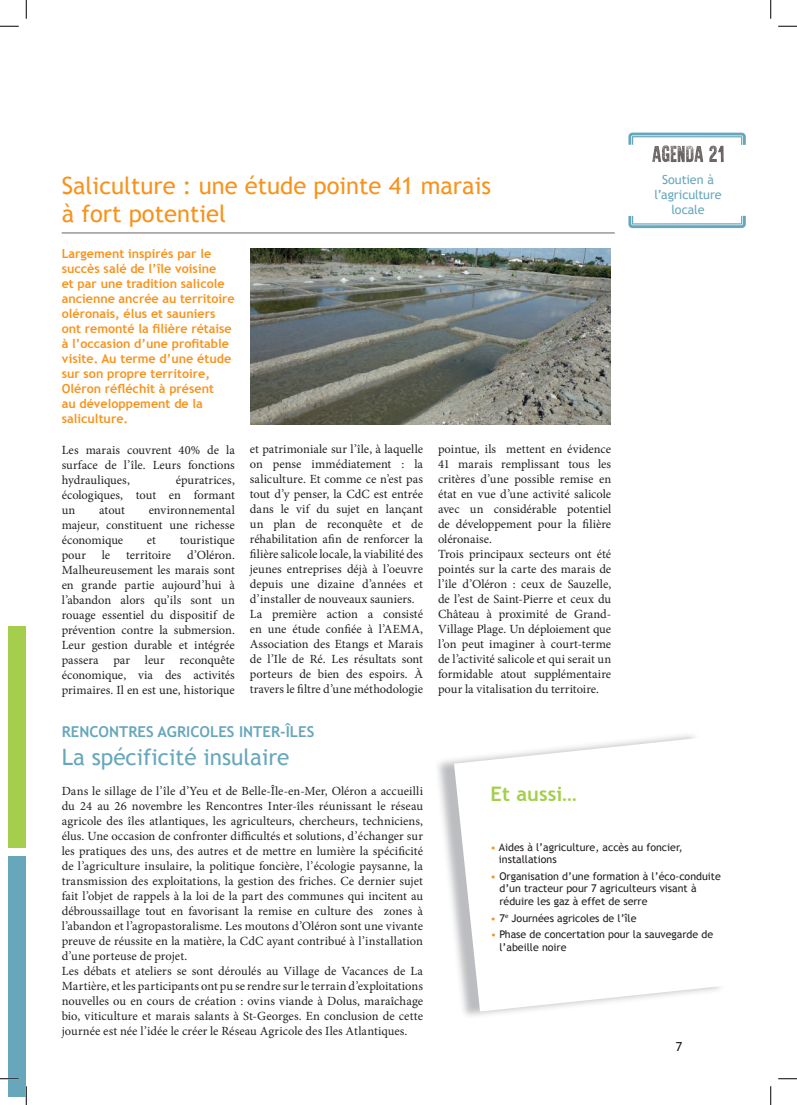
<style>
.page{position:relative;width:797px;height:1105px;background:#fff}
.page>*{position:absolute;margin:0;border:0;box-sizing:border-box;transform-origin:0 0}
.t1{font:23.75px/28.4px "Trebuchet MS";color:#f7931d}
.t2{font:22.5px "Trebuchet MS";color:#66a7bb}
.t3{font:700 20px "Trebuchet MS";color:#a4ce4c}
.t4{font:700 15px "Trebuchet MS";color:#66a7bb}
.t5{font:12.5px/15px "Minion Pro";color:#231f20;text-align:justify}
.t6{font:700 12.5px/15px "Trebuchet MS";color:#f7931d}
.t7{font:12.5px/15px "Trebuchet MS";letter-spacing:-.01em;color:#66a7bb;text-align:center}
.t8{font:12.5px "Trebuchet MS";color:#231f20}
.t9{font:10.62px/12.8px "Trebuchet MS";color:#231f20}
.s1{color:#f7931d}
</style>
<div class="page">
<div style="left:9px;top:626px;width:17px;height:222px;background:#a4ce4c"></div>
<div style="left:9px;top:856px;width:17px;height:240px;background:#66a7bb"></div>
<hr style="left:62px;top:233px;width:552px;height:1px;background:#696362">
<img style="left:438px;top:735px;width:256px;height:281px">
<svg style="left:454px;top:737px;width:267px;height:274px"></svg>
<img style="left:250px;top:249px;width:360px;height:176px">
<svg style="left:628px;top:133px;width:117px;height:29px"></svg>
<svg style="left:628px;top:216px;width:117px;height:12px"></svg>
<svg style="left:0;top:25px;width:19px;height:2px"></svg>
<svg style="left:778px;top:25px;width:19px;height:2px"></svg>
<svg style="left:0;top:1078px;width:19px;height:1px"></svg>
<svg style="left:778px;top:1078px;width:19px;height:1px"></svg>
<svg style="left:25px;top:0;width:2px;height:19px"></svg>
<svg style="left:25px;top:1086px;width:2px;height:19px"></svg>
<svg style="left:770px;top:0;width:1px;height:19px"></svg>
<svg style="left:770px;top:1086px;width:1px;height:19px"></svg>
<h1 class="t1" style="left:62px;top:172px;width:431px">Saliculture : une étude pointe 41 marais à fort potentiel</h1>
<p class="t7" style="left:654px;top:172px;width:68px">Soutien à l’agriculture locale</p>
<p class="t6" style="left:62px;top:246px;width:175px">Largement inspirés par le succès salé de l’île voisine<br>et par une tradition salicole ancienne ancrée au territoire oléronais, élus et sauniers ont remonté la filière rétaise à l’occasion d’une profitable visite. Au terme d’une étude sur son propre territoire,<br>Oléron réfléchit à présent<br>au développement de la saliculture.</p>
<p class="t5" style="left:62px;top:442px;width:175px">Les marais couvrent 40% de la surface de l’île. Leurs fonctions hydrauliques,</p>
<p class="t5" style="left:250px;top:441px;width:175px;text-align:left">et patrimoniale sur l’île, à laquelle on pense immédiatement : la saliculture. Et comme ce n’est pas tout d’y penser, la CdC est entrée dans le vif du sujet en lançant un plan de reconquête et de réhabilitation afin de renforcer la filière salicole locale, la viabilité des jeunes entreprises déjà à l’oeuvre depuis une dizaine d’années et d’installer de nouveaux sauniers.<br>La première action a consisté en une étude confiée à l’AEMA, Association des Etangs et Marais de l’Ile de Ré. Les résultats sont porteurs de bien des espoirs. À travers le filtre d’une méthodologie</p>
<p class="t5" style="left:438px;top:441px;width:175px;text-align:left">pointue, ils mettent en évidence<br>41 marais remplissant tous les critères d’une possible remise en état en vue d’une activité salicole avec un considérable potentiel de développement pour la filière oléronaise.<br>Trois principaux secteurs ont été pointés sur la carte des marais de l’île d’Oléron : ceux de Sauzelle, de l’est de Saint-Pierre et ceux du<br>Château à proximité de Grand-<br>Village Plage. Un déploiement que l’on peut imaginer à court-terme de l’activité salicole et qui serait un formidable atout supplémentaire pour la vitalisation du territoire.</p>
<p class="t5" style="left:62px;top:472px;width:175px;text-indent:114px">épuratrices, écologiques, tout en formant un</p>
<p class="t5" style="left:62px;top:502px;width:175px;text-indent:87px">environnemental majeur, constituent une richesse économique</p>
<p class="t5" style="left:99px;top:502px;width:27px">atout</p>
<p class="t5" style="left:147px;top:532px;width:11px">et</p>
<p class="t5" style="left:180px;top:532px;width:57px">touristique</p>
<p class="t5" style="left:62px;top:547px;width:175px;text-indent:125px">d’Oléron.<br>Malheureusement les marais sont en grande partie aujourd’hui à l’abandon alors qu’ils sont un rouage essentiel du dispositif de prévention contre la submersion.<br>Leur gestion durable et intégrée passera par leur reconquête économique, via des activités primaires. Il en est une, historique</p>
<p class="t4" style="left:62px;top:723px;width:254px">RENCONTRES AGRICOLES INTER-ÎLES</p>
<h2 class="t2" style="left:62px;top:744px;width:229px">La spécificité insulaire</h2>
<p class="t5" style="left:62px;top:784px;width:363px;text-align:left">Dans le sillage de l’île d’Yeu et de Belle-Île-en-Mer, Oléron a accueilli du 24 au 26 novembre les Rencontres Inter-îles réunissant le réseau agricole des îles atlantiques, les agriculteurs, chercheurs, techniciens, élus. Une occasion de confronter difficultés et solutions, d’échanger sur les pratiques des uns, des autres et de mettre en lumière la spécificité de l’agriculture insulaire, la politique foncière, l’écologie paysanne, la transmission des exploitations, la gestion des friches. Ce dernier sujet fait l’objet de rappels à la loi de la part des communes qui incitent au débroussaillage tout en favorisant la remise en culture des zones à l’abandon et l’agropastoralisme. Les moutons d’Oléron sont une vivante preuve de réussite en la matière, la CdC ayant contribué à l’installation d’une porteuse de projet.<br>Les débats et ateliers se sont déroulés au Village de Vacances de La Martière, et les participants ont pu se rendre sur le terrain d’exploitations nouvelles ou en cours de création : ovins viande à Dolus, maraîchage bio, viticulture et marais salants à St-Georges. En conclusion de cette journée est née l’idée le créer le Réseau Agricole des Iles Atlantiques.</p>
<p class="t5" style="left:62px;top:547px;width:26px">pour</p>
<p class="t5" style="left:102px;top:547px;width:10px">le</p>
<p class="t5" style="left:126px;top:547px;width:47px">territoire</p>
<h3 class="t3" style="left:490px;top:782px;width:88px">Et aussi…</h3>
<p class="t9" style="left:499px;top:841px;width:185px;text-indent:-8px"><span class="s1">•</span> Aides à l’agriculture, accès au foncier, installations</p>
<p class="t9" style="left:499px;top:870px;width:223px;text-indent:-9px"><span class="s1">•</span> Organisation d’une formation à l’éco-conduite d’un tracteur pour 7 agriculteurs visant à réduire les gaz à effet de serre</p>
<p class="t9" style="left:490px;top:911px;width:147px"><span class="s1">•</span> 7<sup>e</sup> Journées agricoles de l’île</p>
<p class="t9" style="left:499px;top:928px;width:215px;text-indent:-9px"><span class="s1">•</span> Phase de concertation pour la sauvegarde de l’abeille noire</p>
<p class="t8" style="left:676px;top:1039px;width:8px">7</p>
</div>
